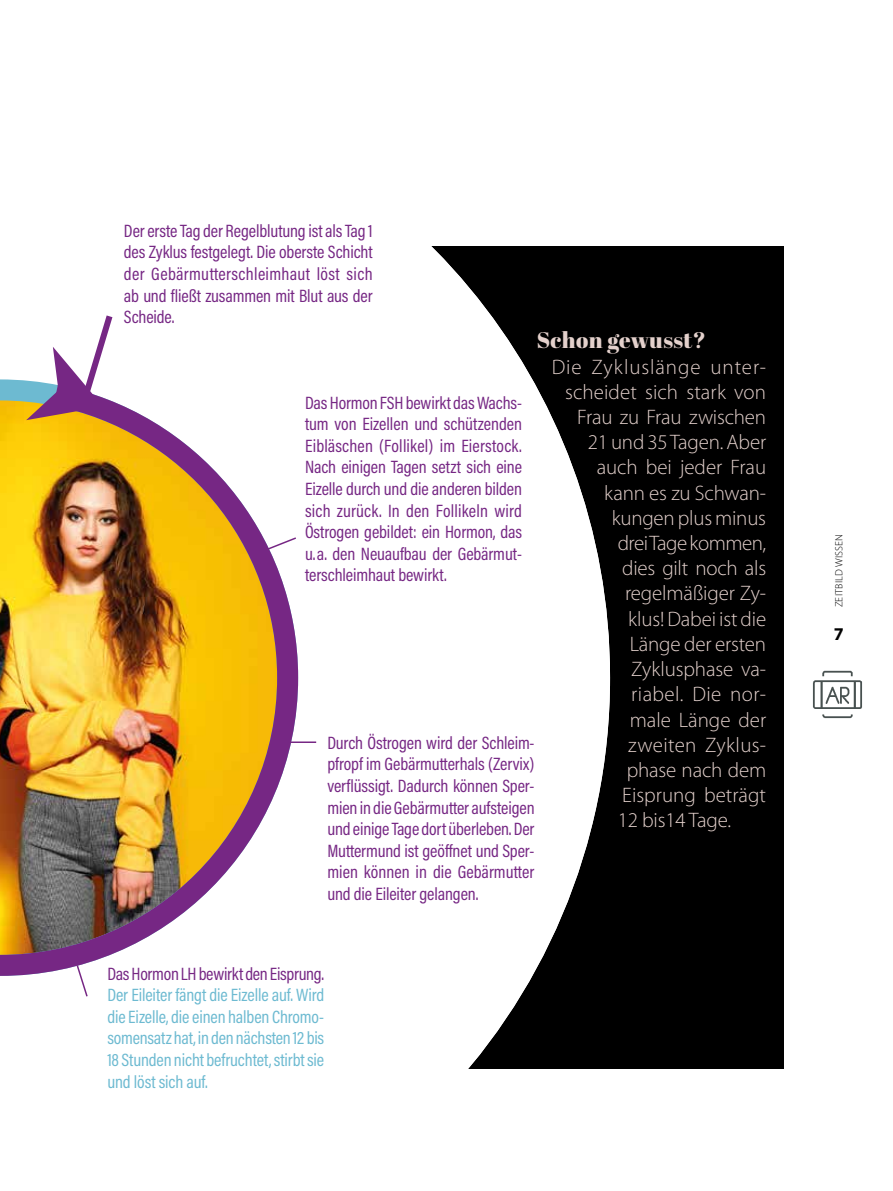
<style>
.page{position:relative;width:893px;height:1191px;background:#fff}
.page>*{position:absolute;margin:0;border:0;box-sizing:border-box;transform-origin:0 0}
.t1{font:22.5px "Abril Fatface";letter-spacing:.015em;color:#e4d1cc}
.t2{font:300 21px "Myriad Pro";letter-spacing:-.01em;color:#e4d1cc}
.t3{font:300 21px "Myriad Pro";letter-spacing:.045em;color:#e4d1cc}
.t4{font:300 21px "Myriad Pro";letter-spacing:.02em;color:#e4d1cc}
.t5{font:300 21px "Myriad Pro";letter-spacing:.015em;color:#e4d1cc}
.t6{font:18px/21.6px "Acumin Variable Concept";letter-spacing:-.01em;color:#762784;text-align:justify}
.t7{font:18px/21.6px "Acumin Variable Concept";letter-spacing:-.01em;color:#6dbad1;text-align:justify}
.t8{font:700 18px "Myriad Pro";color:#000}
.t9{font:300 10.5px "Myriad Pro";letter-spacing:.02em;color:#000}
</style>
<div class="page">
<img style="left:812px;top:670px;width:51px;height:49px">
<div style="left:424px;top:247px;width:359px;height:822px;background:#000"></div>
<svg style="left:316px;top:246px;width:294px;height:823px;fill:#fff"></svg>
<img style="left:0;top:379px;width:299px;height:597px">
<svg style="left:261px;top:536px;width:37px;height:17px"></svg>
<hr style="left:288px;top:741px;width:28px;height:2px;background:#762784">
<svg style="left:75px;top:963px;width:14px;height:34px"></svg>
<svg style="left:26px;top:315px;width:91px;height:105px"></svg>
<p class="t6" style="left:124px;top:219px;width:250px">Der erste Tag der Regelblutung ist als Tag 1 des Zyklus festgelegt. Die oberste Schicht der Gebärmutterschleimhaut löst sich ab und fließt zusammen mit Blut aus der Scheide.</p>
<p class="t1" style="left:537px;top:324px;width:171px">Schon gewusst?</p>
<p class="t3" style="left:552px;top:354px;width:216px">Die Zykluslänge unter-</p>
<p class="t2" style="left:565px;top:379px;width:202px">scheidet sich stark von</p>
<p class="t2" style="left:577px;top:404px;width:190px">Frau zu Frau zwischen</p>
<p class="t2" style="left:588px;top:429px;width:180px">21 und 35 Tagen. Aber</p>
<p class="t2" style="left:597px;top:455px;width:171px">auch bei jeder Frau</p>
<p class="t2" style="left:604px;top:480px;width:163px">kann es zu Schwan-</p>
<p class="t2" style="left:612px;top:505px;width:156px">kungen plus minus</p>
<p class="t2" style="left:618px;top:530px;width:150px">drei Tage kommen,</p>
<p class="t2" style="left:622px;top:555px;width:146px">dies gilt noch als</p>
<p class="t2" style="left:625px;top:581px;width:142px">regelmäßiger Zy-</p>
<p class="t2" style="left:628px;top:606px;width:139px">klus! Dabei ist die</p>
<p class="t2" style="left:630px;top:631px;width:138px">Länge der ersten</p>
<p class="t2" style="left:631px;top:656px;width:136px">Zyklusphase va-</p>
<p class="t4" style="left:631px;top:681px;width:137px">riabel. Die nor-</p>
<p class="t2" style="left:630px;top:707px;width:138px">male Länge der</p>
<p class="t5" style="left:628px;top:732px;width:139px">zweiten Zyklus-</p>
<p class="t2" style="left:627px;top:757px;width:141px">phase nach dem</p>
<p class="t2" style="left:622px;top:782px;width:145px">Eisprung beträgt</p>
<p class="t2" style="left:618px;top:807px;width:115px">12 bis14 Tage.</p>
<p class="t6" style="left:305px;top:391px;width:219px">Das Hormon FSH bewirkt das Wachs&shy;tum von Eizellen und schützenden Eibläschen (Follikel) im Eierstock.<br>Nach einigen Tagen setzt sich eine Eizelle durch und die anderen bilden sich zurück. In den Follikeln wird Östrogen gebildet: ein Hormon, das u.a. den Neuaufbau der Gebärmut&shy;terschleimhaut bewirkt.</p>
<p class="t6" style="left:327px;top:731px;width:209px">Durch Östrogen wird der Schleim&shy;pfropf im Gebärmutterhals (Zervix) verflüssigt. Dadurch können Sper&shy;mien in die Gebärmutter aufsteigen und einige Tage dort überleben. Der Muttermund ist geöffnet und Sper&shy;mien können in die Gebärmutter und die Eileiter gelangen.</p>
<p class="t6" style="left:107px;top:961px;width:218px">Das Hormon LH bewirkt den Eisprung.</p>
<p class="t7" style="left:107px;top:983px;width:218px">Der Eileiter fängt die Eizelle auf. Wird die Eizelle, die einen halben Chromo&shy;somensatz hat, in den nächsten 12 bis 18 Stunden nicht befruchtet, stirbt sie und löst sich auf.</p>
<p class="t9" style="left:833px;top:607px;width:75px;rotate:-90deg">ZEITBILD WISSEN</p>
<p class="t8" style="left:834px;top:622px;width:11px">7</p>
</div>
